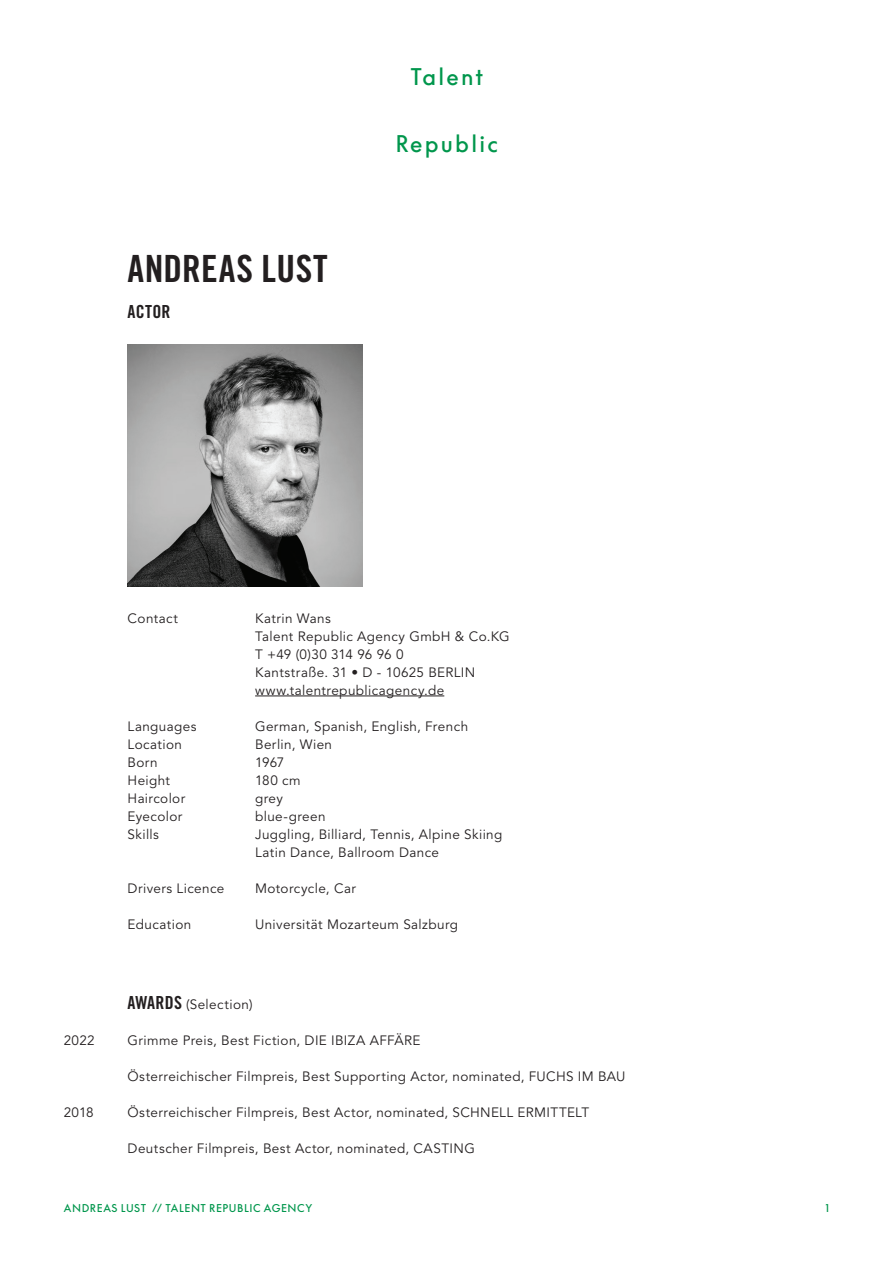
<style>
.page{position:relative;width:893px;height:1263px;background:#fff}
.page>*{position:absolute;margin:0;border:0;box-sizing:border-box;transform-origin:0 0}
.t1{font:37.5px "Trade Gothic LT Std Bd Cn 20";letter-spacing:.015em;color:#231f20}
.t2{font:22.5px "Supreme LLTT";letter-spacing:.1em;color:#00964c}
.t3{font:18px "Trade Gothic LT Std Bd Cn 20";letter-spacing:.015em;color:#231f20}
.t4{font:13.5px/18px "Avenir LT Std";letter-spacing:.03em;color:#231f20}
.t5{font:10.5px "Supreme LL";letter-spacing:.055em;color:#00964c}
.s1{font-family:"Trade Gothic LT Std Bd Cn 20";font-size:18px}
</style>
<div class="page">
<hr style="left:255px;top:696px;width:189px;height:1px;background:#231f20">
<img style="left:128px;top:344px;width:234px;height:243px">
<h2 class="t2" style="left:410px;top:64px;width:74px">Talent</h2>
<h1 class="t1" style="left:128px;top:246px;width:202px">ANDREAS LUST</h1>
<h3 class="t3" style="left:128px;top:301px;width:44px">ACTOR</h3>
<h2 class="t2" style="left:395px;top:131px;width:104px">Republic</h2>
<p class="t4" style="left:64px;top:1032px;width:33px">2022</p>
<p class="t4" style="left:64px;top:1104px;width:31px">2018</p>
<p class="t4" style="left:128px;top:609px;width:52px">Contact</p>
<p class="t4" style="left:128px;top:717px;width:71px">Languages<br>Location<br>Born<br>Height<br>Haircolor<br>Eyecolor<br>Skills</p>
<p class="t4" style="left:128px;top:879px;width:98px">Drivers Licence</p>
<p class="t4" style="left:128px;top:915px;width:65px">Education</p>
<p class="t4" style="left:255px;top:609px;width:256px">Katrin Wans<br>Talent Republic Agency GmbH &amp; Co.KG<br>T +49 (0)30 314 96 96 0<br>Kantstraße. 31 • D - 10625 BERLIN www.talentrepublicagency.de</p>
<p class="t4" style="left:255px;top:717px;width:249px">German, Spanish, English, French<br>Berlin, Wien<br>1967<br>180 cm<br>grey<br>blue-green<br>Juggling, Billiard, Tennis, Alpine Skiing<br>Latin Dance, Ballroom Dance</p>
<p class="t4" style="left:255px;top:879px;width:102px">Motorcycle, Car</p>
<p class="t4" style="left:255px;top:915px;width:204px">Universität Mozarteum Salzburg</p>
<p class="t4" style="left:128px;top:996px;width:127px"><span class="s1">AWARDS</span> (Selection)</p>
<p class="t4" style="left:128px;top:1032px;width:294px">Grimme Preis, Best Fiction, DIE IBIZA AFFÄRE</p>
<p class="t4" style="left:128px;top:1068px;width:499px">Österreichischer Filmpreis, Best Supporting Actor, nominated, FUCHS IM BAU</p>
<p class="t4" style="left:128px;top:1104px;width:463px">Österreichischer Filmpreis, Best Actor, nominated, SCHNELL ERMITTELT</p>
<p class="t4" style="left:128px;top:1140px;width:349px">Deutscher Filmpreis, Best Actor, nominated, CASTING</p>
<p class="t5" style="left:64px;top:1202px;width:250px">ANDREAS LUST // TALENT REPUBLIC AGENCY</p>
<p class="t5" style="left:825px;top:1202px;width:5px">1</p>
</div>
